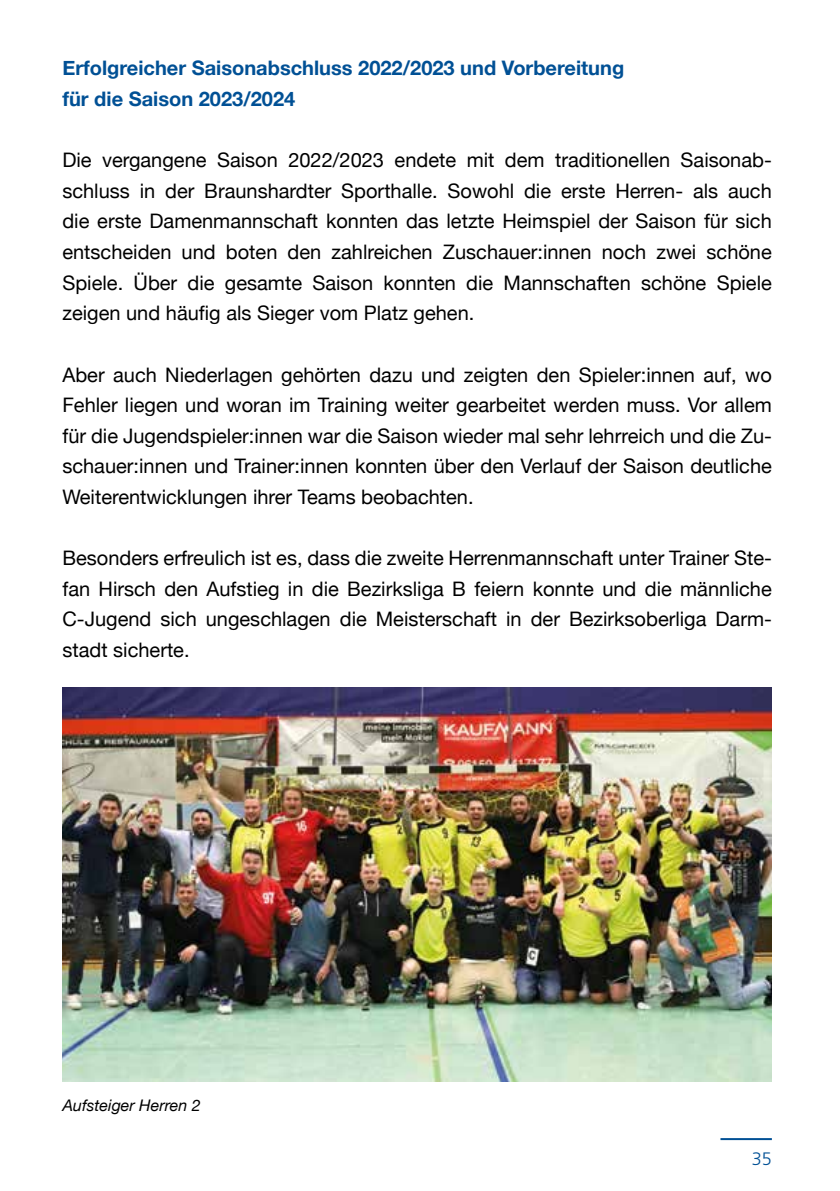
<style>
.page{position:relative;width:840px;height:1191px;background:#fff}
.page>*{position:absolute;margin:0;border:0;box-sizing:border-box;transform-origin:0 0}
.t1{font:20px/30.6px "Helvetica Neue";color:#000;text-align:justify}
.t2{font:700 20px/30.6px "Helvetica Neue";color:#005095}
.t3{font:300 18px "Frutiger LT Std";color:#005095}
.t4{font:italic 16px "Helvetica Neue";color:#000}
</style>
<div class="page">
<hr style="left:720px;top:1138px;width:51px;height:2px;background:#005095">
<img style="left:62px;top:687px;width:709px;height:394px">
<p class="t2" style="left:62px;top:54px;width:563px">Erfolgreicher Saisonabschluss 2022/2023 und Vorbereitung für die Saison 2023/2024</p>
<p class="t1" style="left:62px;top:146px;width:710px">Die vergangene Saison 2022/2023 endete mit dem traditionellen Saisonab&shy;schluss in der Braunshardter Sporthalle. Sowohl die erste Herren- als auch die erste Damenmannschaft konnten das letzte Heimspiel der Saison für sich entscheiden und boten den zahlreichen Zuschauer:innen noch zwei schöne Spiele. Über die gesamte Saison konnten die Mannschaften schöne Spiele zeigen und häufig als Sieger vom Platz gehen.</p>
<p class="t1" style="left:62px;top:360px;width:710px">Aber auch Niederlagen gehörten dazu und zeigten den Spieler:innen auf, wo Fehler liegen und woran im Training weiter gearbeitet werden muss. Vor allem für die Jugendspieler:innen war die Saison wieder mal sehr lehrreich und die Zu&shy;schauer:innen und Trainer:innen konnten über den Verlauf der Saison deutliche Weiterentwicklungen ihrer Teams beobachten.</p>
<p class="t1" style="left:62px;top:544px;width:710px">Besonders erfreulich ist es, dass die zweite Herrenmannschaft unter Trainer Ste&shy;fan Hirsch den Aufstieg in die Bezirksliga B feiern konnte und die männliche C-Jugend sich ungeschlagen die Meisterschaft in der Bezirksoberliga Darm&shy;stadt sicherte.</p>
<p class="t4" style="left:62px;top:1093px;width:140px">Aufsteiger Herren 2</p>
<p class="t3" style="left:751px;top:1148px;width:22px">35</p>
</div>
